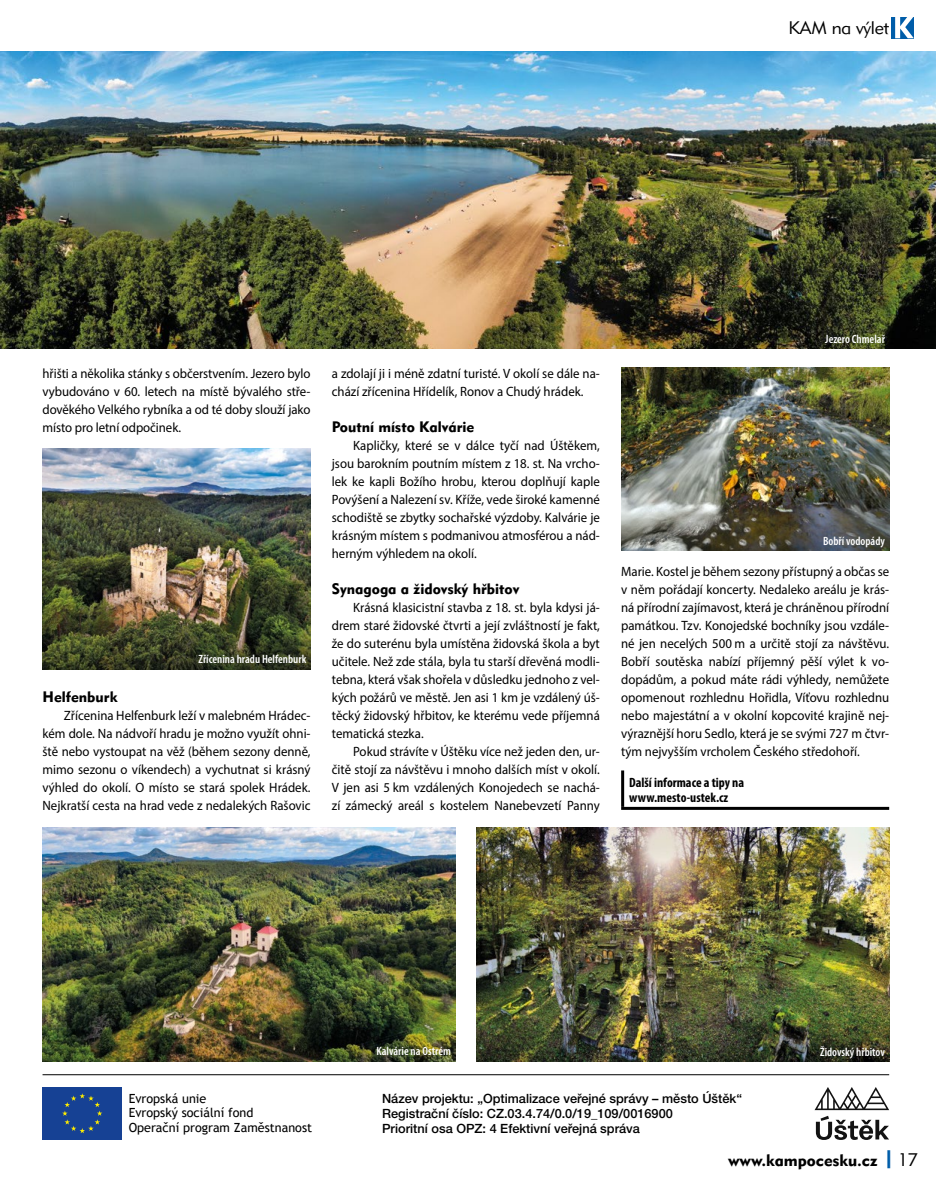
<style>
.page{position:relative;width:936px;height:1191px;background:#fff}
.page>*{position:absolute;margin:0;border:0;box-sizing:border-box;transform-origin:0 0}
.t1{font:300 18px "Geometric 415";letter-spacing:-.01em;color:#000}
.t2{font:900 16.5px "Geometric 415";color:#000}
._3z-nadpis{font:900 15px "Geometric 415";color:#000}
._7-text{font:13.5px/18px "Myriad Pro";color:#000;text-align:justify;scale:.95 1}
._9-kontakt{font:700 condensed 13.5px "Myriad Pro";color:#000}
.t3{font:500 12.75px "Helvetica Neue LT Pro";color:#000}
.t4{font:12.6px/14.5px "Trebuchet MS";color:#000}
._2-popisek_white{font:600 condensed 12px "Myriad Pro";color:#fff}
.s1{font-size:18px;color:#005da9}
.s2{font-weight:300;font-size:18px}
</style>
<div class="page">
<img style="left:0;top:51px;width:935px;height:298px">
<img style="left:43px;top:448px;width:267px;height:221px">
<img style="left:43px;top:827px;width:412px;height:234px">
<img style="left:476px;top:827px;width:413px;height:234px">
<img style="left:621px;top:368px;width:268px;height:183px">
<hr style="left:621px;top:770px;width:3px;height:37px;background:#000">
<hr style="left:621px;top:807px;width:268px;height:3px;background:#000">
<div style="left:43px;top:1087px;width:79px;height:53px;background:#164194"></div>
<svg style="left:62px;top:1093px;width:40px;height:40px"></svg>
<svg style="left:814px;top:1087px;width:75px;height:53px"></svg>
<hr style="left:43px;top:1074px;width:846px;height:1px;background:#000">
<div style="left:891px;top:17px;width:22px;height:21px;background:#005da9"></div>
<svg style="left:895px;top:17px;width:18px;height:21px"></svg>
<h1 class="t1" style="left:788px;top:17px;width:102px">KAM na výlet</h1>
<p class="_7-text" style="left:43px;top:364px;width:284px">hřišti a několika stánky s občerstvením. Jezero bylo vybudováno v 60. letech na místě bývalého stře&shy;dověkého Velkého rybníka a od té doby slouží jako místo pro letní odpočinek.</p>
<p class="_2-popisek_white" style="left:198px;top:651px;width:109px">Zřícenina hradu Helfenburk</p>
<p class="_3z-nadpis" style="left:43px;top:688px;width:76px">Helfenburk</p>
<p class="_7-text" style="left:43px;top:706px;width:284px;text-indent:21px">Zřícenina Helfenburk leží v malebném Hrádec&shy;kém dole. Na nádvoří hradu je možno využít ohni&shy;ště nebo vystoupat na věž (během sezony denně, mimo sezonu o víkendech) a vychutnat si krásný výhled do okolí. O místo se stará spolek Hrádek.<br>Nejkratší cesta na hrad vede z nedalekých Rašovic</p>
<p class="_7-text" style="left:332px;top:364px;width:283px">a zdolají ji i méně zdatní turisté. V okolí se dále na&shy;chází zřícenina Hřídelík, Ronov a Chudý hrádek.</p>
<p class="_3z-nadpis" style="left:332px;top:418px;width:144px">Poutní místo Kalvárie</p>
<p class="_7-text" style="left:332px;top:436px;width:283px;text-indent:21px">Kapličky, které se v dálce tyčí nad Úštěkem, jsou barokním poutním místem z 18. st. Na vrcho&shy;lek ke kapli Božího hrobu, kterou doplňují kaple Povýšení a Nalezení sv. Kříže, vede široké kamenné schodiště se zbytky sochařské výzdoby. Kalvárie je krásným místem s podmanivou atmosférou a nád&shy;herným výhledem na okolí.</p>
<p class="_3z-nadpis" style="left:332px;top:580px;width:189px">Synagoga a židovský hřbitov</p>
<p class="_7-text" style="left:332px;top:598px;width:283px;text-indent:21px">Krásná klasicistní stavba z 18. st. byla kdysi já&shy;drem staré židovské čtvrti a její zvláštností je fakt, že do suterénu byla umístěna židovská škola a byt učitele. Než zde stála, byla tu starší dřevěná modli&shy;tebna, která však shořela v důsledku jednoho z vel&shy;kých požárů ve městě. Jen asi 1 km je vzdálený úš&shy;těcký židovský hřbitov, ke kterému vede příjemná tematická stezka.</p>
<p class="_7-text" style="left:332px;top:742px;width:283px;text-indent:21px">Pokud strávíte v Úštěku více než jeden den, ur&shy;čitě stojí za návštěvu i mnoho dalších míst v okolí.<br>V jen asi 5 km vzdálených Konojedech se nachá&shy;zí zámecký areál s kostelem Nanebevzetí Panny</p>
<p class="_2-popisek_white" style="left:825px;top:331px;width:61px">Jezero Chmelař</p>
<p class="_2-popisek_white" style="left:823px;top:533px;width:63px">Bobří vodopády</p>
<p class="_7-text" style="left:621px;top:562px;width:283px">Marie. Kostel je během sezony přístupný a občas se v něm pořádají koncerty. Nedaleko areálu je krás&shy;ná přírodní zajímavost, která je chráněnou přírodní památkou. Tzv. Konojedské bochníky jsou vzdále&shy;né jen necelých 500 m a určitě stojí za návštěvu.<br>Bobří soutěska nabízí příjemný pěší výlet k vo&shy;dopádům, a pokud máte rádi výhledy, nemůžete opomenout rozhlednu Hořidla, Víťovu rozhlednu nebo majestátní a v okolní kopcovité krajině nej&shy;výraznější horu Sedlo, která je se svými 727 m čtvr&shy;tým nejvyšším vrcholem Českého středohoří.</p>
<p class="_9-kontakt" style="left:629px;top:774px;width:117px">Další informace a tipy na</p>
<p class="_9-kontakt" style="left:629px;top:789px;width:101px">www.mesto‑ustek.cz</p>
<p class="t4" style="left:129px;top:1091px;width:185px">Evropská unie<br>Evropský sociální fond<br>Operační program Zaměstnanost</p>
<p class="_2-popisek_white" style="left:376px;top:1044px;width:76px">Kalvárie na Ostrém</p>
<p class="_2-popisek_white" style="left:820px;top:1044px;width:66px">Židovský hřbitov</p>
<p class="t3" style="left:382px;top:1090px;width:361px">Název projektu: „Optimalizace veřejné správy – město Úštěk“</p>
<p class="t3" style="left:382px;top:1105px;width:292px">Registrační číslo: CZ.03.4.74/0.0/19_109/0016900</p>
<p class="t3" style="left:382px;top:1121px;width:259px">Prioritní osa OPZ: 4 Efektivní veřejná správa</p>
<p class="t2" style="left:728px;top:1150px;width:192px">www.kampocesku.cz <span class="s1">|</span><span class="s2">17</span></p>
</div>
